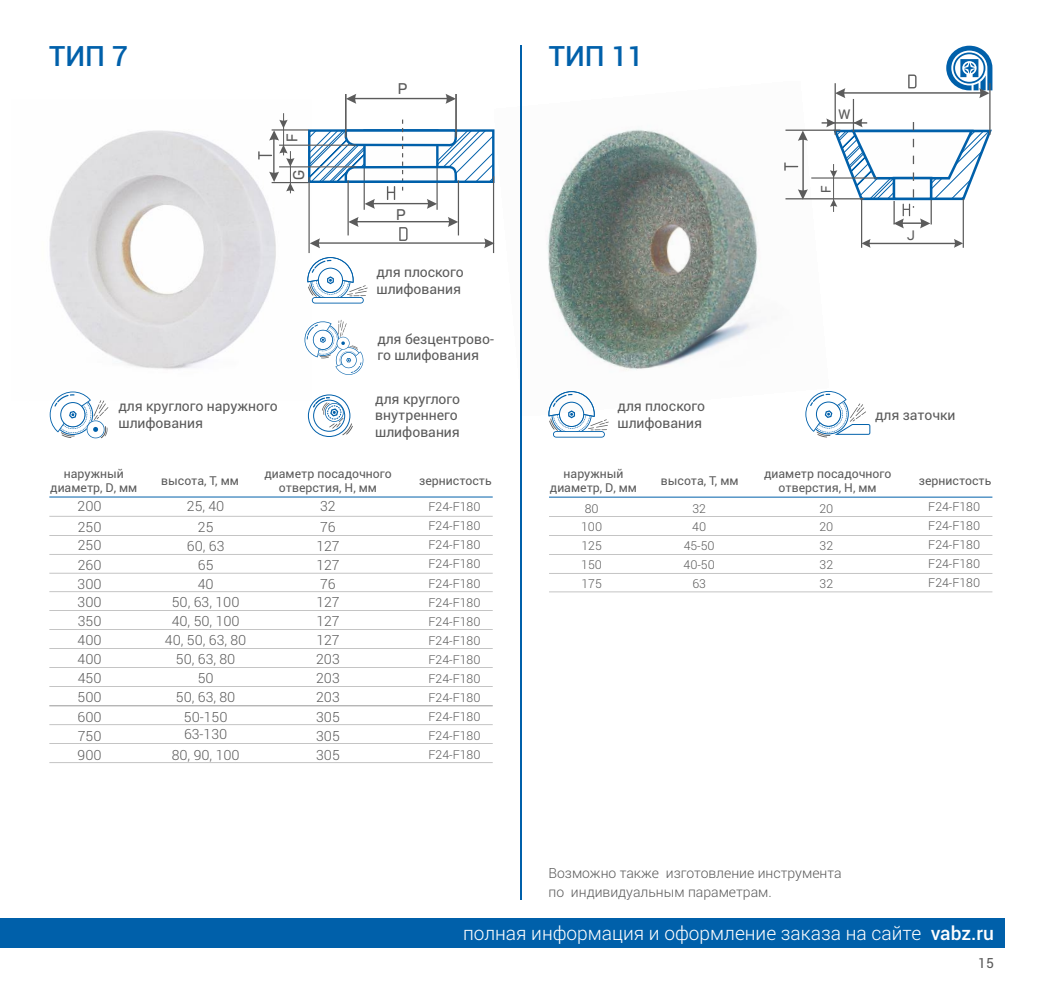
<style>
.page{position:relative;width:1042px;height:993px;background:#fff}
.page>*{position:absolute;margin:0;border:0;box-sizing:border-box;transform-origin:0 0}
.t1{font:500 28px "Roboto";color:#0060aa}
.t2{font:300 19.07px "Roboto";color:#fefefe}
.t3{font:600 15.22px "Panton";color:#5b5b5b}
.t4{font:300 14px/19.1px "Roboto";color:#5b5b5b}
.t5{font:14px/16.6px "Roboto";color:#5b5b5b}
.t6{font:600 13.47px "Panton";color:#5b5b5b}
.t7{font:300 12.25px/18.9px "Roboto";color:#5b5b5b;text-align:justify}
.t8{font:12.25px/14.5px "Roboto";color:#5b5b5b;text-align:center}
.s1{font-weight:500}
</style>
<div class="page">
<img style="left:494px;top:123px;width:332px;height:247px">
<img style="left:49px;top:113px;width:259px;height:257px">
<svg style="left:49px;top:496px;width:444px;height:1px"></svg>
<svg style="left:50px;top:515px;width:442px;height:1px"></svg>
<svg style="left:49px;top:591px;width:444px;height:1px"></svg>
<svg style="left:49px;top:667px;width:444px;height:1px"></svg>
<svg style="left:49px;top:535px;width:444px;height:1px"></svg>
<svg style="left:49px;top:572px;width:444px;height:1px"></svg>
<svg style="left:49px;top:610px;width:444px;height:1px"></svg>
<svg style="left:49px;top:629px;width:444px;height:1px"></svg>
<svg style="left:49px;top:648px;width:444px;height:1px"></svg>
<svg style="left:49px;top:686px;width:444px;height:1px"></svg>
<svg style="left:549px;top:496px;width:443px;height:1px"></svg>
<svg style="left:549px;top:516px;width:443px;height:1px"></svg>
<svg style="left:549px;top:591px;width:443px;height:1px"></svg>
<svg style="left:549px;top:535px;width:443px;height:1px"></svg>
<svg style="left:549px;top:554px;width:443px;height:1px"></svg>
<svg style="left:805px;top:391px;width:65px;height:46px"></svg>
<svg style="left:50px;top:391px;width:58px;height:47px"></svg>
<svg style="left:307px;top:257px;width:61px;height:46px"></svg>
<svg style="left:307px;top:394px;width:46px;height:43px"></svg>
<svg style="left:304px;top:320px;width:60px;height:55px"></svg>
<hr style="left:272px;top:129px;width:36px;height:1px;background:#5b5b5b">
<hr style="left:272px;top:182px;width:36px;height:1px;background:#5b5b5b">
<hr style="left:318px;top:242px;width:168px;height:2px;background:#5b5b5b">
<svg style="left:484px;top:238px;width:9px;height:10px"></svg>
<svg style="left:310px;top:238px;width:10px;height:10px"></svg>
<hr style="left:308px;top:177px;width:2px;height:76px;background:#5b5b5b">
<hr style="left:436px;top:166px;width:2px;height:44px;background:#5b5b5b">
<hr style="left:364px;top:166px;width:1px;height:44px;background:#5b5b5b">
<hr style="left:493px;top:176px;width:1px;height:77px;background:#5b5b5b">
<svg style="left:399px;top:227px;width:8px;height:14px"></svg>
<hr style="left:351px;top:98px;width:103px;height:1px;background:#5b5b5b">
<svg style="left:346px;top:94px;width:10px;height:10px"></svg>
<svg style="left:445px;top:94px;width:10px;height:10px"></svg>
<svg style="left:308px;top:119px;width:186px;height:90px"></svg>
<hr style="left:350px;top:221px;width:103px;height:1px;background:#5b5b5b">
<svg style="left:448px;top:217px;width:10px;height:10px"></svg>
<svg style="left:349px;top:217px;width:10px;height:10px"></svg>
<hr style="left:347px;top:180px;width:2px;height:55px;background:#5b5b5b">
<hr style="left:458px;top:180px;width:1px;height:55px;background:#5b5b5b">
<hr style="left:455px;top:94px;width:2px;height:43px;background:#5b5b5b">
<hr style="left:345px;top:94px;width:1px;height:43px;background:#5b5b5b">
<hr style="left:283px;top:113px;width:1px;height:42px;background:#5b5b5b">
<hr style="left:279px;top:144px;width:77px;height:2px;background:#5b5b5b">
<hr style="left:290px;top:151px;width:1px;height:42px;background:#5b5b5b">
<svg style="left:258px;top:120px;width:36px;height:71px"></svg>
<hr style="left:279px;top:166px;width:77px;height:1px;background:#5b5b5b">
<hr style="left:989px;top:83px;width:1px;height:52px;background:#5b5b5b">
<hr style="left:834px;top:83px;width:2px;height:52px;background:#5b5b5b">
<hr style="left:843px;top:92px;width:138px;height:2px;background:#5b5b5b">
<svg style="left:835px;top:88px;width:10px;height:10px"></svg>
<svg style="left:946px;top:46px;width:46px;height:52px"></svg>
<hr style="left:785px;top:129px;width:55px;height:2px;background:#5b5b5b">
<hr style="left:802px;top:139px;width:2px;height:52px;background:#5b5b5b">
<svg style="left:798px;top:130px;width:10px;height:11px"></svg>
<svg style="left:798px;top:189px;width:10px;height:9px"></svg>
<svg style="left:784px;top:162px;width:14px;height:9px"></svg>
<hr style="left:785px;top:198px;width:79px;height:1px;background:#5b5b5b">
<svg style="left:908px;top:74px;width:8px;height:14px"></svg>
<hr style="left:853px;top:99px;width:1px;height:33px;background:#5b5b5b">
<hr style="left:821px;top:122px;width:46px;height:1px;background:#5b5b5b">
<hr style="left:811px;top:177px;width:66px;height:1px;background:#5b5b5b">
<hr style="left:869px;top:243px;width:89px;height:1px;background:#5b5b5b">
<svg style="left:954px;top:239px;width:8px;height:9px"></svg>
<svg style="left:862px;top:239px;width:8px;height:9px"></svg>
<hr style="left:861px;top:199px;width:1px;height:49px;background:#5b5b5b">
<hr style="left:962px;top:199px;width:2px;height:49px;background:#5b5b5b">
<svg style="left:548px;top:391px;width:61px;height:46px"></svg>
<hr style="left:520px;top:46px;width:2px;height:853px;background:#0060aa">
<svg style="left:49px;top:705px;width:444px;height:1px"></svg>
<svg style="left:49px;top:724px;width:444px;height:1px"></svg>
<svg style="left:49px;top:743px;width:444px;height:1px"></svg>
<svg style="left:49px;top:762px;width:444px;height:1px"></svg>
<div style="left:0;top:917px;width:1005px;height:30px;background:#0060aa"></div>
<svg style="left:826px;top:109px;width:166px;height:119px"></svg>
<h1 class="t1" style="left:49px;top:37px;width:80px">ТИП 7</h1>
<h1 class="t1" style="left:549px;top:37px;width:96px">ТИП 11</h1>
<p class="t3" style="left:286px;top:142px;width:10px;rotate:-90deg">F</p>
<p class="t3" style="left:293px;top:180px;width:12px;rotate:-90deg">G</p>
<p class="t3" style="left:398px;top:83px;width:11px">P</p>
<p class="t3" style="left:396px;top:208px;width:11px">P</p>
<p class="t5" style="left:376px;top:263px;width:89px">для плоского шлифования</p>
<p class="t5" style="left:377px;top:330px;width:118px">для безцентрово&shy;го шлифования</p>
<p class="t5" style="left:118px;top:397px;width:161px">для круглого наружного шлифования</p>
<p class="t5" style="left:375px;top:390px;width:86px">для круглого внутреннего шлифования</p>
<p class="t8" style="left:50px;top:465px;width:89px">наружный диаметр, D, мм</p>
<p class="t8" style="left:161px;top:473px;width:79px">высота, T, мм</p>
<p class="t8" style="left:264px;top:465px;width:129px">диаметр посадочного отверстия, H, мм</p>
<p class="t8" style="left:419px;top:473px;width:74px">зернистость</p>
<p class="t7" style="left:428px;top:496px;width:53px">F24-F180<br>F24-F180<br>F24-F180<br>F24-F180<br>F24-F180<br>F24-F180<br>F24-F180<br>F24-F180<br>F24-F180<br>F24-F180<br>F24-F180<br>F24-F180<br>F24-F180<br>F24-F180</p>
<p class="t4" style="left:78px;top:495px;width:26px;line-height:20.3px">200<br>250</p>
<p class="t4" style="left:78px;top:534px;width:26px;text-align:justify">250<br>260<br>300<br>300<br>350<br>400<br>400<br>450<br>500<br>600<br>750<br>900</p>
<p class="t4" style="left:165px;top:496px;width:83px;text-align:center">25, 40<br>25<br>60, 63<br>65<br>40<br>50, 63, 100<br>40, 50, 100<br>40, 50, 63, 80<br>50, 63, 80<br>50<br>50, 63, 80<br>50-150<br>63-130</p>
<p class="t4" style="left:172px;top:744px;width:70px">80, 90, 100</p>
<p class="t4" style="left:316px;top:496px;width:25px">32<br>76<br>127<br>127<br>76<br>127<br>127<br>127<br>203<br>203<br>203<br>305<br>305<br>305</p>
<p class="t5" style="left:617px;top:397px;width:89px">для плоского шлифования</p>
<p class="t6" style="left:821px;top:193px;width:9px;rotate:-90deg">F</p>
<p class="t6" style="left:907px;top:230px;width:9px">J</p>
<p class="t5" style="left:875px;top:406px;width:82px">для заточки</p>
<p class="t8" style="left:550px;top:465px;width:89px">наружный диаметр, D, мм</p>
<p class="t8" style="left:661px;top:473px;width:79px">высота, T, мм</p>
<p class="t8" style="left:764px;top:465px;width:129px">диаметр посадочного отверстия, H, мм</p>
<p class="t8" style="left:919px;top:473px;width:74px">зернистость</p>
<p class="t7" style="left:928px;top:497px;width:53px">F24-F180<br>F24-F180<br>F24-F180<br>F24-F180<br>F24-F180</p>
<p class="t7" style="left:581px;top:498px;width:23px;text-align:left">80<br>100<br>125<br>150<br>175</p>
<p class="t7" style="left:819px;top:498px;width:15px">20<br>20<br>32<br>32<br>32</p>
<p class="t7" style="left:683px;top:498px;width:33px;text-align:center">32<br>40<br>45-50<br>40-50<br>63</p>
<p class="t4" style="left:548px;top:863px;width:295px;line-height:18.6px">Возможно также изготовление инструмента по индивидуальным параметрам.</p>
<h2 class="t2" style="left:463px;top:919px;width:532px">полная информация и оформление заказа на сайте <span class="s1">vabz.ru</span></h2>
<p class="t5" style="left:978px;top:953px;width:17px">15</p>
</div>
